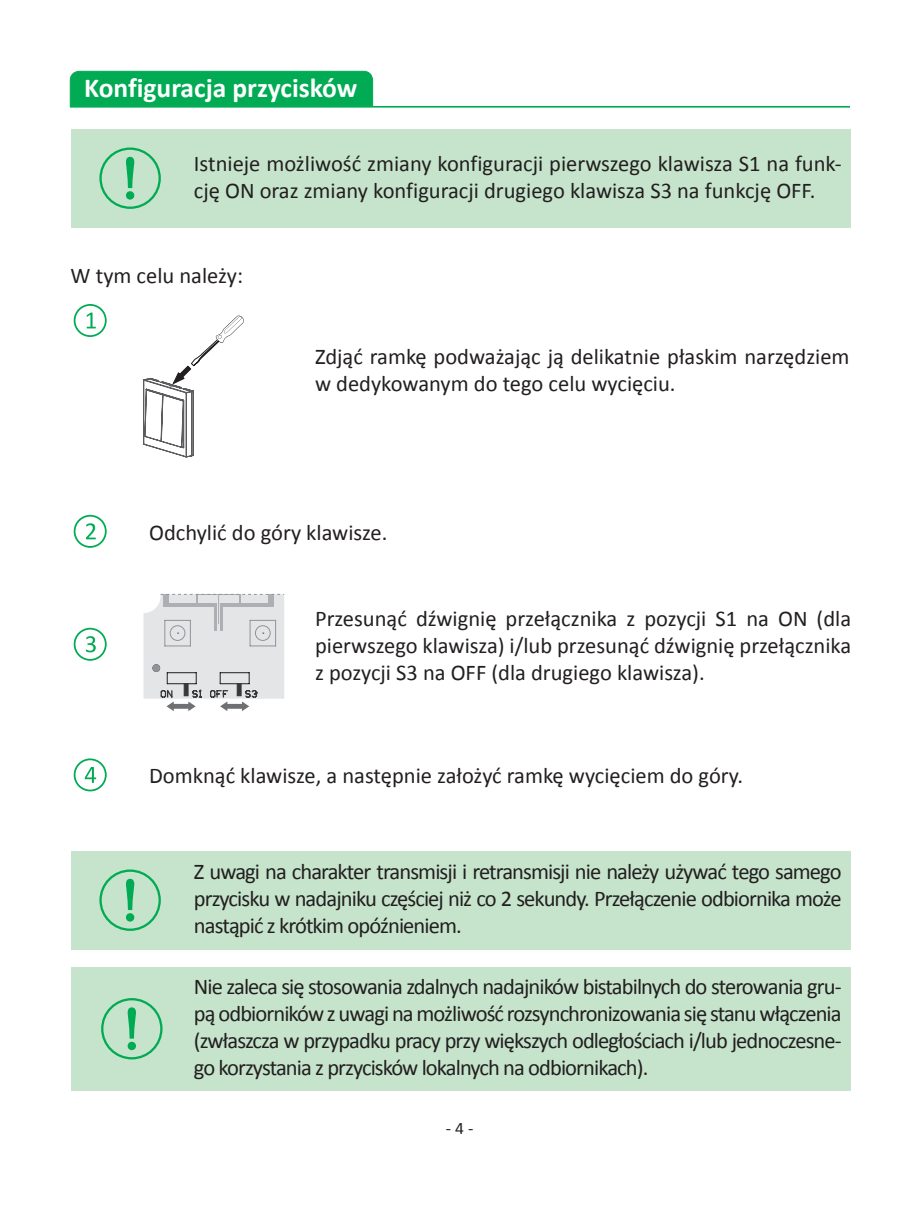
<style>
.page{position:relative;width:922px;height:1205px;background:#fff}
.page>*{position:absolute;margin:0;border:0;box-sizing:border-box;transform-origin:0 0}
.t1{font:700 27.5px "Calibri";color:#fff}
.t2{font:22.5px/27px "Calibri";color:#231f20;text-align:justify}
.t3{font:17.5px "Calibri";color:#231f20}
</style>
<div class="page">
<div style="left:185px;top:851px;width:665px;height:99px;background:#c6e4cc"></div>
<div style="left:71px;top:851px;width:114px;height:99px;background:#c6e4cc"></div>
<div style="left:99px;top:869px;width:62px;height:62px;border:2px solid #00ab53;border-radius:50%"></div>
<svg style="left:126px;top:878px;width:9px;height:44px"></svg>
<div style="left:185px;top:130px;width:665px;height:98px;background:#c6e4cc"></div>
<div style="left:71px;top:130px;width:114px;height:98px;background:#c6e4cc"></div>
<div style="left:99px;top:147px;width:62px;height:62px;border:2px solid #00ab53;border-radius:50%"></div>
<svg style="left:126px;top:156px;width:9px;height:44px"></svg>
<div style="left:185px;top:967px;width:665px;height:124px;background:#c6e4cc"></div>
<div style="left:71px;top:967px;width:114px;height:124px;background:#c6e4cc"></div>
<div style="left:101px;top:998px;width:61px;height:61px;border:2px solid #00ab53;border-radius:50%"></div>
<svg style="left:127px;top:1007px;width:9px;height:44px"></svg>
<svg style="left:143px;top:315px;width:101px;height:142px"></svg>
<div style="left:69px;top:70px;width:304px;height:37px;background:#00ab53"></div>
<hr style="left:70px;top:106px;width:779px;height:2px;background:#00ab53">
<div style="left:74px;top:304px;width:33px;height:33px;border:2px solid #00ab53;border-radius:50%"></div>
<svg style="left:87px;top:312px;width:9px;height:16px"></svg>
<div style="left:74px;top:515px;width:33px;height:33px;border:2px solid #00ab53;border-radius:50%"></div>
<svg style="left:86px;top:523px;width:10px;height:16px"></svg>
<div style="left:74px;top:628px;width:33px;height:33px;border:2px solid #00ab53;border-radius:50%"></div>
<svg style="left:86px;top:636px;width:10px;height:16px"></svg>
<div style="left:74px;top:758px;width:33px;height:33px;border:2px solid #00ab53;border-radius:50%"></div>
<svg style="left:85px;top:767px;width:11px;height:16px"></svg>
<svg style="left:143px;top:594px;width:141px;height:117px;background:#dadbdd"></svg>
<p class="t1" style="left:84px;top:69px;width:275px">Konfiguracja przycisków</p>
<p class="t2" style="left:194px;top:149px;width:649px">Istnieje możliwość zmiany konfiguracji pierwszego klawisza S1 na funk&shy;cję ON oraz zmiany konfiguracji drugiego klawisza S3 na funkcję OFF.</p>
<p class="t2" style="left:71px;top:261px;width:174px">W tym celu należy:</p>
<p class="t2" style="left:315px;top:342px;width:536px">Zdjąć ramkę podważając ją delikatnie płaskim narzędziem w dedykowanym do tego celu wycięciu.</p>
<p class="t2" style="left:149px;top:519px;width:240px">Odchylić do góry klawisze.</p>
<p class="t2" style="left:315px;top:604px;width:537px">Przesunąć dźwignię przełącznika z pozycji S1 na ON (dla pierwszego klawisza) i/lub przesunąć dźwignię przełącznika z pozycji S3 na OFF (dla drugiego klawisza).</p>
<p class="t2" style="left:149px;top:761px;width:595px">Domknąć klawisze, a następnie założyć ramkę wycięciem do góry.</p>
<p class="t2" style="left:194px;top:857px;width:649px">Z uwagi na charakter transmisji i retransmisji nie należy używać tego samego przycisku w nadajniku częściej niż co 2 sekundy. Przełączenie odbiornika może nastąpić z krótkim opóźnieniem.</p>
<p class="t2" style="left:194px;top:972px;width:649px">Nie zaleca się stosowania zdalnych nadajników bistabilnych do sterowania gru&shy;pą odbiorników z uwagi na możliwość rozsynchronizowania się stanu włączenia (zwłaszcza w przypadku pracy przy większych odległościach i/lub jednoczesne&shy;go korzystania z przycisków lokalnych na odbiornikach).</p>
<p class="t3" style="left:446px;top:1116px;width:29px">- 4 -</p>
</div>
